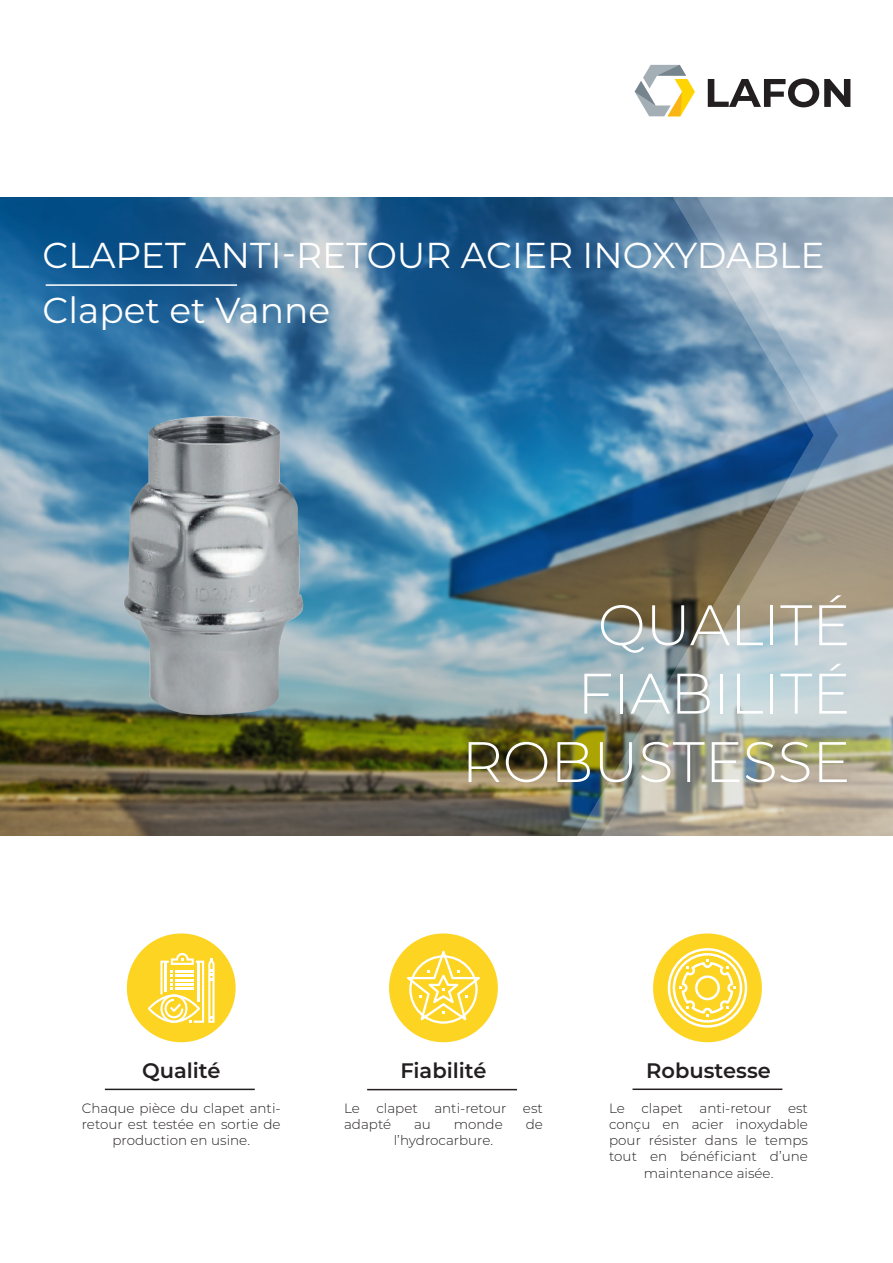
<style>
.page{position:relative;width:893px;height:1263px;background:#fff}
.page>*{position:absolute;margin:0;border:0;box-sizing:border-box;transform-origin:0 0}
.MOTS_CLES_MAJ{font:300 57px "Montserrat";color:#fff}
.t1{font:36px "Montserrat";color:#fff}
.mots_cles_min{font:600 21px "Montserrat";color:#231f20}
.description_mot_cles{font:300 13.5px/16.2px "Montserrat";color:#231f20;text-align:center}
</style>
<div class="page">
<img style="left:0;top:198px;width:577px;height:638px">
<img style="left:577px;top:198px;width:316px;height:638px">
<svg style="left:635px;top:65px;width:60px;height:51px"></svg>
<svg style="left:708px;top:78px;width:142px;height:29px"></svg>
<img style="left:116px;top:403px;width:193px;height:333px">
<hr style="left:46px;top:284px;width:191px;height:2px;background:#fff">
<div style="left:653px;top:933px;width:109px;height:109px;background:#fcd421;border-radius:50%"></div>
<hr style="left:632px;top:1088px;width:150px;height:2px;background:#231f20">
<hr style="left:105px;top:1088px;width:150px;height:2px;background:#231f20">
<hr style="left:367px;top:1089px;width:150px;height:1px;background:#231f20">
<svg style="left:668px;top:948px;width:79px;height:79px"></svg>
<div style="left:127px;top:933px;width:109px;height:109px;background:#fcd421;border-radius:50%"></div>
<svg style="left:148px;top:953px;width:67px;height:70px"></svg>
<div style="left:389px;top:933px;width:109px;height:109px;background:#fcd421;border-radius:50%"></div>
<svg style="left:407px;top:951px;width:73px;height:73px"></svg>
<p class="t1" style="left:43px;top:230px;width:783px">CLAPET ANTI-RETOUR ACIER INOXYDABLE</p>
<p class="t1" style="left:43px;top:286px;width:289px">Clapet et Vanne</p>
<p class="MOTS_CLES_MAJ" style="left:598px;top:586px;width:254px">QUALITÉ</p>
<p class="MOTS_CLES_MAJ" style="left:577px;top:655px;width:275px">FIABILITÉ</p>
<p class="MOTS_CLES_MAJ" style="left:462px;top:723px;width:390px">ROBUSTESSE</p>
<p class="mots_cles_min" style="left:142px;top:1055px;width:80px">Qualité</p>
<p class="mots_cles_min" style="left:400px;top:1056px;width:88px">Fiabilité</p>
<p class="mots_cles_min" style="left:646px;top:1056px;width:126px">Robustesse</p>
<p class="description_mot_cles" style="left:609px;top:1099px;width:200px">Le clapet anti-retour est conçu en acier inoxydable pour résister dans le temps tout en bénéficiant d’une maintenance aisée.</p>
<p class="description_mot_cles" style="left:344px;top:1099px;width:200px;text-align:left">Le clapet anti-retour est adapté</p>
<p class="description_mot_cles" style="left:82px;top:1099px;width:200px">Chaque pièce du clapet anti&shy;retour est testée en sortie de production en usine.</p>
<p class="description_mot_cles" style="left:414px;top:1115px;width:18px">au</p>
<p class="description_mot_cles" style="left:454px;top:1115px;width:51px">monde</p>
<p class="description_mot_cles" style="left:526px;top:1115px;width:19px">de</p>
<p class="description_mot_cles" style="left:394px;top:1132px;width:101px">l’hydrocarbure.</p>
</div>
